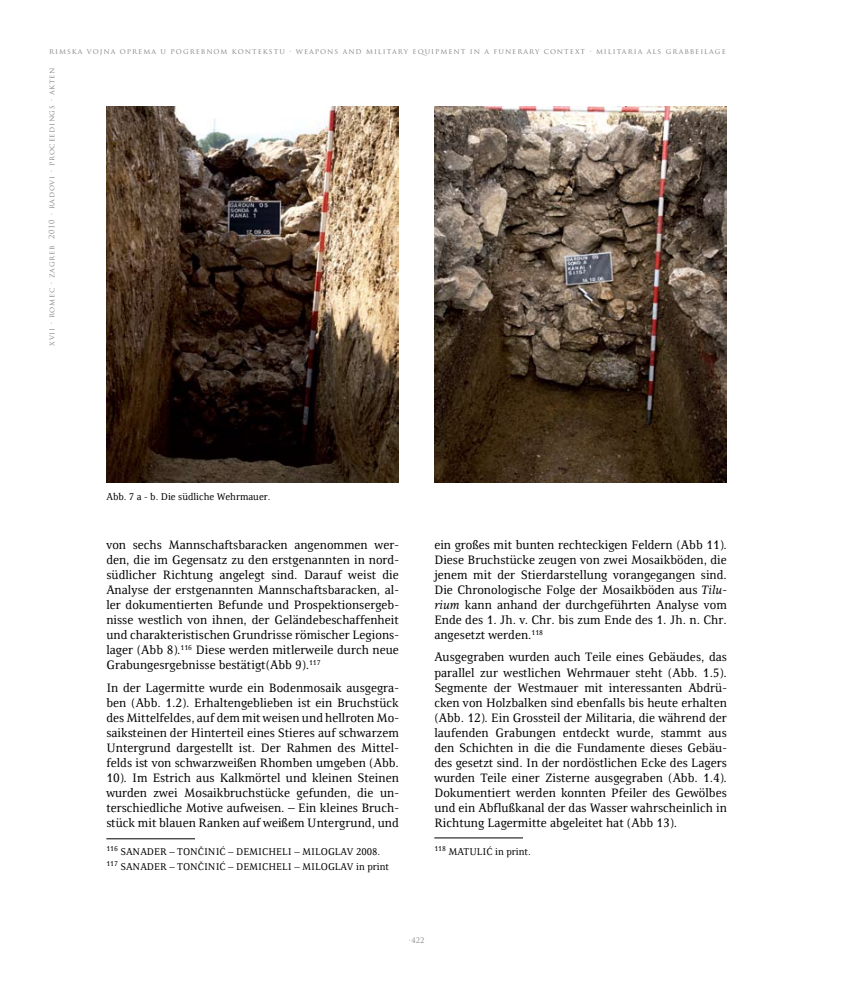
<style>
.page{position:relative;width:851px;height:993px;background:#fff}
.page>*{position:absolute;margin:0;border:0;box-sizing:border-box;transform-origin:0 0}
.t1{font:12.5px/15px "Resavska BG";color:#000;text-align:justify}
.t2{font:10px/15px "Resavska BG";color:#000}
.t3{font:7.5px "Trajan Pro";letter-spacing:.135em;color:#808285}
.t4{font:7.5px "Trajan Pro";letter-spacing:.1em;color:#808285}
.s1{font-style:italic}
</style>
<div class="page">
<img style="left:106px;top:106px;width:292px;height:376px">
<img style="left:434px;top:106px;width:292px;height:376px">
<hr style="left:106px;top:838px;width:89px;height:1px;background:#000">
<hr style="left:434px;top:837px;width:89px;height:1px;background:#000">
<p class="t3" style="left:49px;top:47px;width:678px">RIMSKA VOJNA OPREMA U POGREBNOM KONTEKSTU · WEAPONS AND MILITARY EQUIPMENT IN A FUNERARY CONTEXT · MILITARIA ALS GRABBEILAGE</p>
<p class="t4" style="left:47px;top:345px;width:279px;rotate:-90deg">XVII · ROMEC · ZAGREB 2010 · RADOVI · PROCEEDINGS · AKTEN</p>
<p class="t2" style="left:106px;top:489px;width:165px">Abb. 7 a - b. Die südliche Wehrmauer.</p>
<p class="t1" style="left:106px;top:537px;width:294px">von sechs Mannschaftsbaracken angenommen wer&shy;den, die im Gegensatz zu den erstgenannten in nord&shy;südlicher Richtung angelegt sind. Darauf weist die Analyse der erstgenannten Mannschaftsbaracken, al&shy;ler dokumentierten Befunde und Prospektionsergeb&shy;nisse westlich von ihnen, der Geländebeschaffenheit und charakteristischen Grundrisse römischer Legions&shy;lager (Abb 8).<sup>116</sup> Diese werden mitlerweile durch neue Grabungesrgebnisse bestätigt(Abb 9).<sup>117</sup></p>
<p class="t1" style="left:106px;top:679px;width:294px">In der Lagermitte wurde ein Bodenmosaik ausgegra&shy;ben (Abb. 1.2). Erhaltengeblieben ist ein Bruchstück des Mittelfeldes, auf dem mit weisen und hellroten Mo&shy;saiksteinen der Hinterteil eines Stieres auf schwarzem Untergrund dargestellt ist. Der Rahmen des Mittel&shy;felds ist von schwarzweißen Rhomben umgeben (Abb.<br>10). Im Estrich aus Kalkmörtel und kleinen Steinen wurden zwei Mosaikbruchstücke gefunden, die un&shy;terschiedliche Motive aufweisen. – Ein kleines Bruch&shy;stück mit blauen Ranken auf weißem Untergrund, und</p>
<p class="t2" style="left:106px;top:844px;width:284px"><sup>116</sup> SANADER – TONČINIĆ – DEMICHELI – MILOGLAV 2008.<br><sup>117</sup> SANADER – TONČINIĆ – DEMICHELI – MILOGLAV in print</p>
<p class="t1" style="left:434px;top:537px;width:294px">ein großes mit bunten rechteckigen Feldern (Abb 11).<br>Diese Bruchstücke zeugen von zwei Mosaikböden, die jenem mit der Stierdarstellung vorangegangen sind.<br>Die Chronologische Folge der Mosaikböden aus <span class="s1">Tilu&shy;rium</span> kann anhand der durchgeführten Analyse vom Ende des 1. Jh. v. Chr. bis zum Ende des 1. Jh. n. Chr. angesetzt werden.<sup>118</sup></p>
<p class="t1" style="left:434px;top:649px;width:294px">Ausgegraben wurden auch Teile eines Gebäudes, das parallel zur westlichen Wehrmauer steht (Abb. 1.5).<br>Segmente der Westmauer mit interessanten Abdrü&shy;cken von Holzbalken sind ebenfalls bis heute erhalten (Abb. 12). Ein Grossteil der Militaria, die während der laufenden Grabungen entdeckt wurde, stammt aus den Schichten in die die Fundamente dieses Gebäu&shy;des gesetzt sind. In der nordöstlichen Ecke des Lagers wurden Teile einer Zisterne ausgegraben (Abb. 1.4).<br>Dokumentiert werden konnten Pfeiler des Gewölbes und ein Abflußkanal der das Wasser wahrscheinlich in Richtung Lagermitte abgeleitet hat (Abb 13).</p>
<p class="t2" style="left:434px;top:844px;width:98px"><sup>118</sup> MATULIĆ in print.</p>
<p class="t3" style="left:409px;top:935px;width:17px">·422</p>
</div>
